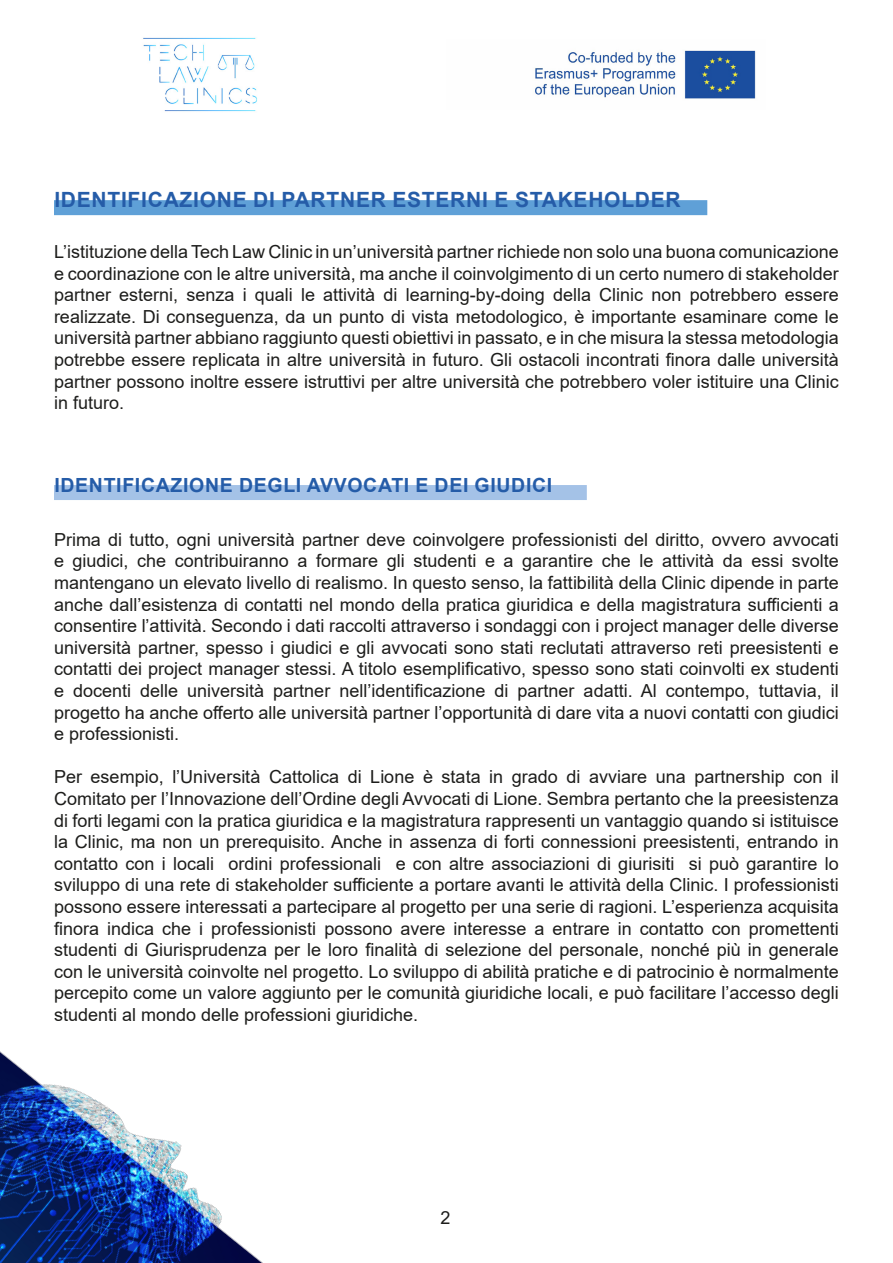
<style>
.page{position:relative;width:893px;height:1263px;background:#fff}
.page>*{position:absolute;margin:0;border:0;box-sizing:border-box;transform-origin:0 0}
.t1{font:700 21px "Arial";letter-spacing:.035em;color:#255ca8}
.t2{font:700 19.5px "Arial";letter-spacing:.035em;color:#255ca8}
.t3{font:18px/21.6px "Arial";color:#1d1d1b;text-align:justify}
</style>
<div class="page">
<img style="left:143px;top:37px;width:114px;height:75px">
<div style="left:54px;top:200px;width:653px;height:15px;background:#5fa0d7"></div>
<div style="left:54px;top:485px;width:533px;height:15px;background:#a4c2e7"></div>
<img style="left:0;top:1051px;width:263px;height:212px">
<img style="left:535px;top:50px;width:221px;height:49px">
<p class="t1" style="left:54px;top:184px;width:628px">IDENTIFICAZIONE DI PARTNER ESTERNI E STAKEHOLDER</p>
<p class="t3" style="left:54px;top:241px;width:786px">L’istituzione della Tech Law Clinic in un’università partner richiede non solo una buona comunicazione e coordinazione con le altre università, ma anche il coinvolgimento di un certo numero di stakeholder partner esterni, senza i quali le attività di learning-by-doing della Clinic non potrebbero essere realizzate. Di conseguenza, da un punto di vista metodologico, è importante esaminare come le università partner abbiano raggiunto questi obiettivi in passato, e in che misura la stessa metodologia potrebbe essere replicata in altre università in futuro. Gli ostacoli incontrati finora dalle università partner possono inoltre essere istruttivi per altre università che potrebbero voler istituire una Clinic in futuro.</p>
<p class="t2" style="left:54px;top:471px;width:499px">IDENTIFICAZIONE DEGLI AVVOCATI E DEI GIUDICI</p>
<p class="t3" style="left:54px;top:528px;width:786px">Prima di tutto, ogni università partner deve coinvolgere professionisti del diritto, ovvero avvocati e giudici, che contribuiranno a formare gli studenti e a garantire che le attività da essi svolte mantengano un elevato livello di realismo. In questo senso, la fattibilità della Clinic dipende in parte anche dall’esistenza di contatti nel mondo della pratica giuridica e della magistratura sufficienti a consentire l’attività. Secondo i dati raccolti attraverso i sondaggi con i project manager delle diverse università partner, spesso i giudici e gli avvocati sono stati reclutati attraverso reti preesistenti e contatti dei project manager stessi. A titolo esemplificativo, spesso sono stati coinvolti ex studenti e docenti delle università partner nell’identificazione di partner adatti. Al contempo, tuttavia, il progetto ha anche offerto alle università partner l’opportunità di dare vita a nuovi contatti con giudici e professionisti.</p>
<p class="t3" style="left:54px;top:766px;width:786px">Per esempio, l’Università Cattolica di Lione è stata in grado di avviare una partnership con il Comitato per l’Innovazione dell’Ordine degli Avvocati di Lione. Sembra pertanto che la preesistenza di forti legami con la pratica giuridica e la magistratura rappresenti un vantaggio quando si istituisce la Clinic, ma non un prerequisito. Anche in assenza di forti connessioni preesistenti, entrando in contatto con i locali ordini professionali e con altre associazioni di giurisiti si può garantire lo sviluppo di una rete di stakeholder sufficiente a portare avanti le attività della Clinic. I professionisti possono essere interessati a partecipare al progetto per una serie di ragioni. L’esperienza acquisita finora indica che i professionisti possono avere interesse a entrare in contatto con promettenti studenti di Giurisprudenza per le loro finalità di selezione del personale, nonché più in generale con le università coinvolte nel progetto. Lo sviluppo di abilità pratiche e di patrocinio è normalmente percepito come un valore aggiunto per le comunità giuridiche locali, e può facilitare l’accesso degli studenti al mondo delle professioni giuridiche.</p>
<p class="t3" style="left:440px;top:1207px;width:12px">2</p>
</div>
